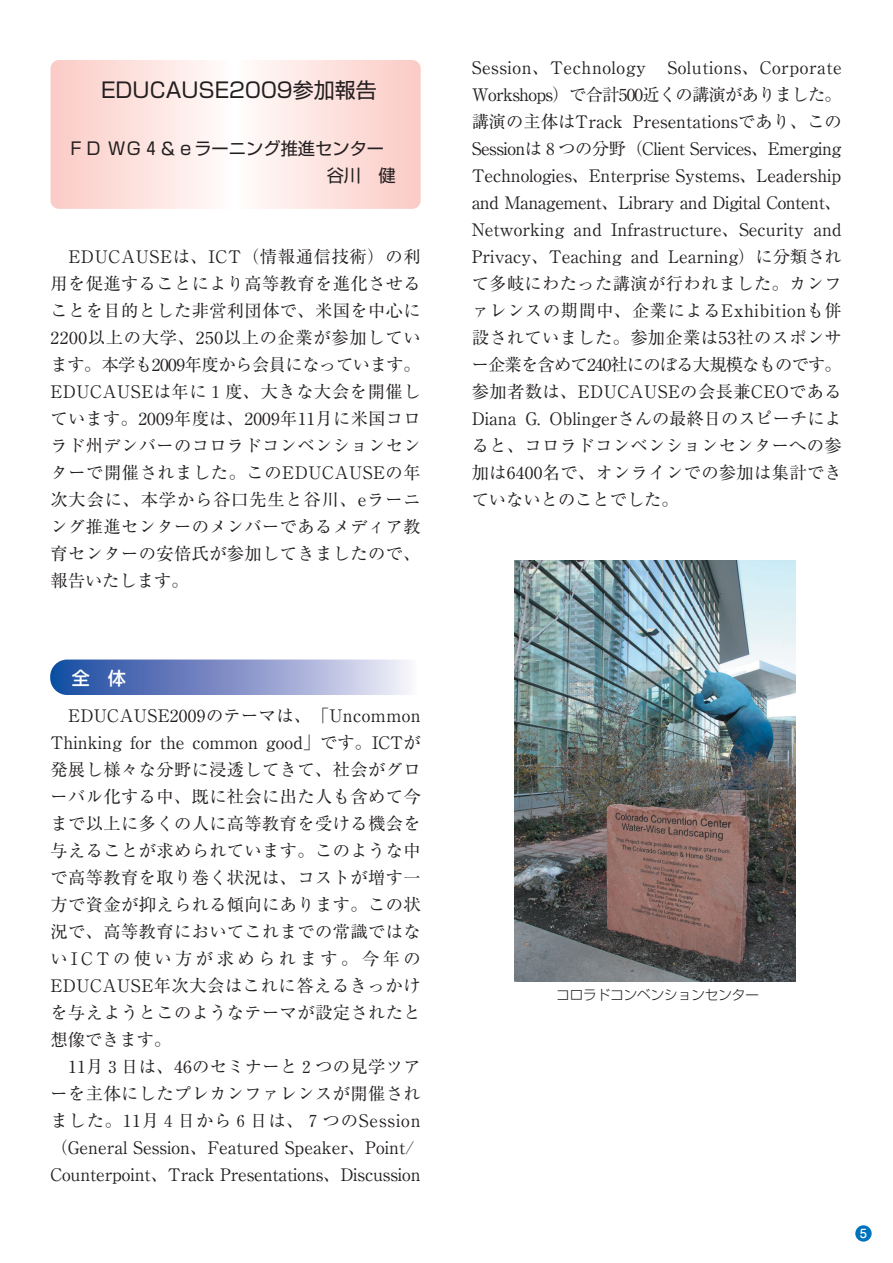
<style>
.page{position:relative;width:893px;height:1263px;background:#fff}
.page>*{position:absolute;margin:0;border:0;box-sizing:border-box;transform-origin:0 0}
.t1{font:21px "Shin Go";color:#231f20}
.t2{font:500 18px "Shin Go";color:#fff}
.t3{font:17.25px/27px "Ryumin";letter-spacing:.02em;color:#231f20;text-align:justify}
.t4{font:17.25px "Shin Go";color:#231f20}
.t5{font:300 13.5px "Shin Go";color:#231f20}
.t6{font:500 11.55px "Shin M Go";color:#fff}
</style>
<div class="page">
<div style="left:855px;top:1225px;width:16px;height:17px;background:#0072bc;border-radius:50%"></div>
<svg style="left:51px;top:60px;width:369px;height:149px"></svg>
<img style="left:514px;top:560px;width:281px;height:421px">
<svg style="left:50px;top:660px;width:359px;height:35px;background:#8596ca"></svg>
<p class="t1" style="left:101px;top:82px;width:277px">EDUCAUSE2009参加報告</p>
<p class="t4" style="left:50px;top:142px;width:335px">　ＦＤ ＷＧ４＆ｅラーニング推進センター</p>
<p class="t3" style="left:50px;top:245px;width:371px">　EDUCAUSEは、ICT（情報通信技術）の利用を促進することにより高等教育を進化させることを目的とした非営利団体で、米国を中心に2200以上の大学、250以上の企業が参加しています。本学も2009年度から会員になっています。EDUCAUSEは年に１度、大きな大会を開催しています。2009年度は、2009年11月に米国コロラド州デンバーのコロラドコンベンションセンターで開催されました。このEDUCAUSEの年次大会に、本学から谷口先生と谷川、eラーニング推進センターのメンバーであるメディア教育センターの安倍氏が参加してきましたので、報告いたします。</p>
<p class="t2" style="left:72px;top:671px;width:56px">全　体</p>
<p class="t3" style="left:50px;top:704px;width:371px;text-align:left">　EDUCAUSE2009のテーマは、「Uncommon<br>Thinking for the common good」です。ICTが発展し様々な分野に浸透してきて、社会がグローバル化する中、既に社会に出た人も含めて今まで以上に多くの人に高等教育を受ける機会を与えることが求められています。このような中で高等教育を取り巻く状況は、コストが増す一方で資金が抑えられる傾向にあります。この状況で、高等教育においてこれまでの常識ではないICTの使い方が求められます。今年の<br>EDUCAUSE年次大会はこれに答えるきっかけを与えようとこのようなテーマが設定されたと想像できます。<br>　11月３日は、46のセミナーと２つの見学ツアーを主体にしたプレカンファレンスが開催されました。11月４日から６日は、７つのSession（General Session、Featured Speaker、Point/<br>Counterpoint、Track Presentations、Discussion</p>
<p class="t3" style="left:471px;top:56px;width:371px">Session、Technology Solutions、Corporate Workshops）で合計500近くの講演がありました。講演の主体はTrack Presentationsであり、このSessionは８つの分野（Client Services、Emerging Technologies、Enterprise Systems、Leadership and Management、Library and Digital Content、Networking and Infrastructure、Security and Privacy、Teaching and Learning）に分類されて多岐にわたった講演が行われました。カンファレンスの期間中、企業によるExhibitionも併設されていました。参加企業は53社のスポンサー企業を含めて240社にのぼる大規模なものです。参加者数は、EDUCAUSEの会長兼CEOであるDiana G. Oblingerさんの最終日のスピーチによると、コロラドコンベンションセンターへの参加は6400名で、オンラインでの参加は集計できていないとのことでした。</p>
<p class="t5" style="left:556px;top:990px;width:204px">コロラドコンベンションセンター</p>
<p class="t6" style="left:859px;top:1230px;width:9px">5</p>
</div>
